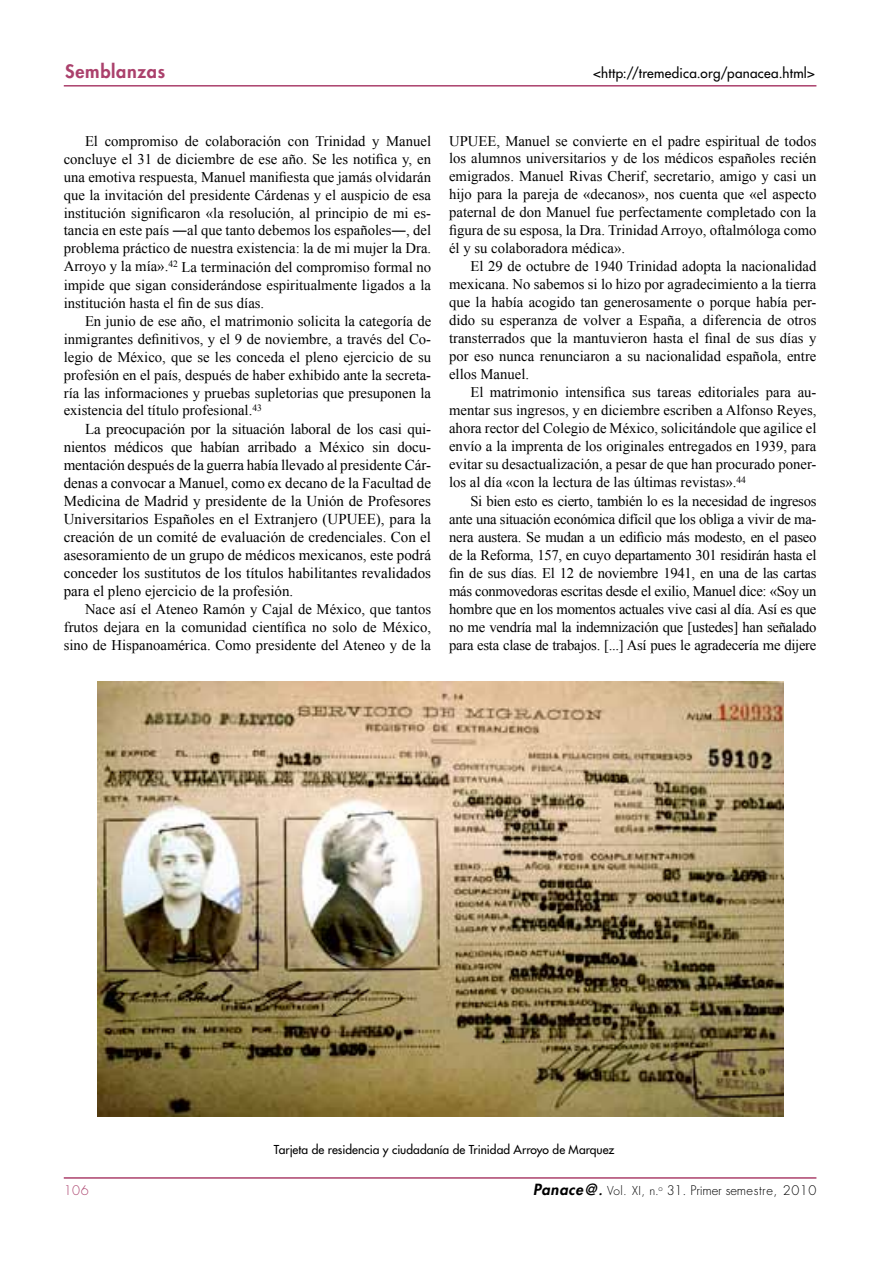
<style>
.page{position:relative;width:893px;height:1263px;background:#fff}
.page>*{position:absolute;margin:0;border:0;box-sizing:border-box;transform-origin:0 0}
.t1{font:800 18px "Futura Std";letter-spacing:.04em;color:#ab416c}
.t2{font:15px/18px "Times New Roman";color:#000;text-align:justify}
.t3{font:14.7px/18px "Times New Roman";color:#000;text-align:justify}
.t4{font:14.7px "Times New Roman";letter-spacing:-.02em;color:#000}
.t5{font:500 13.5px "Futura Std";letter-spacing:.02em;color:#000}
.t6{font:300 12.9px "Futura Std";letter-spacing:.01em;color:#000}
.t7{font:300 12.9px "Futura Std";color:#ab416c}
.t8{font:500 12px "Futura Std";color:#000}
.s1{font-weight:800;font-style:italic;font-size:15px}
.s2{font-weight:800;font-style:italic;font-size:12px}
.s3{font-size:12px}
</style>
<div class="page">
<hr style="left:64px;top:1177px;width:752px;height:2px;background:#ab416c">
<hr style="left:64px;top:85px;width:752px;height:2px;background:#ab416c">
<img style="left:98px;top:681px;width:685px;height:435px">
<p class="t1" style="left:65px;top:60px;width:101px">Semblanzas</p>
<p class="t5" style="left:593px;top:65px;width:223px">&lt;http://tremedica.org/panacea.html&gt;</p>
<p class="t3" style="left:85px;top:131px;width:348px">El compromiso de colaboración con Trinidad y Manuel</p>
<p class="t3" style="left:64px;top:149px;width:369px">concluye el 31 de diciembre de ese año. Se les notifica y, en</p>
<p class="t3" style="left:64px;top:167px;width:369px">una emotiva respuesta, Manuel manifiesta que jamás olvidarán</p>
<p class="t3" style="left:64px;top:185px;width:369px">que la invitación del presidente Cárdenas y el auspicio de esa</p>
<p class="t3" style="left:64px;top:203px;width:369px">institución significaron «la resolución, al principio de mi es-</p>
<p class="t3" style="left:64px;top:221px;width:369px">tancia en este país ―al que tanto debemos los españoles―, del</p>
<p class="t3" style="left:64px;top:239px;width:369px">problema práctico de nuestra existencia: la de mi mujer la Dra.</p>
<p class="t3" style="left:64px;top:257px;width:369px">Arroyo y la mía».<sup>42</sup> La terminación del compromiso formal no</p>
<p class="t3" style="left:64px;top:275px;width:369px">impide que sigan considerándose espiritualmente ligados a la</p>
<p class="t3" style="left:64px;top:293px;width:202px">institución hasta el fin de sus días.</p>
<p class="t3" style="left:85px;top:311px;width:348px">En junio de ese año, el matrimonio solicita la categoría de</p>
<p class="t3" style="left:64px;top:329px;width:368px">inmigrantes definitivos, y el 9 de noviembre, a través del Co-</p>
<p class="t3" style="left:64px;top:347px;width:369px">legio de México, que se les conceda el pleno ejercicio de su</p>
<p class="t3" style="left:64px;top:365px;width:369px">profesión en el país, después de haber exhibido ante la secreta-</p>
<p class="t3" style="left:64px;top:383px;width:369px">ría las informaciones y pruebas supletorias que presuponen la</p>
<p class="t3" style="left:64px;top:401px;width:200px">existencia del título profesional.<sup>43</sup></p>
<p class="t2" style="left:64px;top:419px;width:369px;text-indent:21px">La preocupación por la situación laboral de los casi qui&shy;nientos médicos que habían arribado a México sin docu&shy;mentación después de la guerra había llevado al presidente Cár&shy;denas a convocar a Manuel, como ex decano de la Facultad de Medicina de Madrid y presidente de la Unión de Profesores Universitarios Españoles en el Extranjero (UPUEE), para la creación de un comité de evaluación de credenciales. Con el asesoramiento de un grupo de médicos mexicanos, este podrá conceder los sustitutos de los títulos habilitantes revalidados para el pleno ejercicio de la profesión.</p>
<p class="t3" style="left:64px;top:599px;width:369px;text-indent:21px">Nace así el Ateneo Ramón y Cajal de México, que tantos frutos dejara en la comunidad científica no solo de México, sino de Hispanoamérica. Como presidente del Ateneo y de la</p>
<p class="t3" style="left:449px;top:131px;width:369px">UPUEE, Manuel se convierte en el padre espiritual de todos</p>
<p class="t3" style="left:449px;top:149px;width:369px">los alumnos universitarios y de los médicos españoles recién</p>
<p class="t3" style="left:449px;top:167px;width:369px">emigrados. Manuel Rivas Cherif, secretario, amigo y casi un</p>
<p class="t3" style="left:449px;top:185px;width:369px">hijo para la pareja de «decanos», nos cuenta que «el aspecto</p>
<p class="t3" style="left:449px;top:203px;width:369px">paternal de don Manuel fue perfectamente completado con la</p>
<p class="t3" style="left:449px;top:221px;width:369px">figura de su esposa, la Dra. Trinidad Arroyo, oftalmóloga como</p>
<p class="t3" style="left:449px;top:239px;width:177px">él y su colaboradora médica».</p>
<p class="t3" style="left:470px;top:257px;width:348px">El 29 de octubre de 1940 Trinidad adopta la nacionalidad</p>
<p class="t3" style="left:449px;top:275px;width:369px">mexicana. No sabemos si lo hizo por agradecimiento a la tierra</p>
<p class="t3" style="left:449px;top:293px;width:369px">que la había acogido tan generosamente o porque había per-</p>
<p class="t3" style="left:449px;top:311px;width:369px">dido su esperanza de volver a España, a diferencia de otros</p>
<p class="t3" style="left:449px;top:329px;width:369px">transterrados que la mantuvieron hasta el final de sus días y</p>
<p class="t3" style="left:449px;top:347px;width:369px">por eso nunca renunciaron a su nacionalidad española, entre</p>
<p class="t3" style="left:449px;top:365px;width:82px">ellos Manuel.</p>
<p class="t3" style="left:470px;top:383px;width:348px">El matrimonio intensifica sus tareas editoriales para au-</p>
<p class="t3" style="left:449px;top:401px;width:369px">mentar sus ingresos, y en diciembre escriben a Alfonso Reyes,</p>
<p class="t3" style="left:449px;top:419px;width:369px">ahora rector del Colegio de México, solicitándole que agilice el</p>
<p class="t3" style="left:449px;top:437px;width:369px">envío a la imprenta de los originales entregados en 1939, para</p>
<p class="t3" style="left:449px;top:455px;width:369px">evitar su desactualización, a pesar de que han procurado poner-</p>
<p class="t3" style="left:449px;top:473px;width:298px">los al día «con la lectura de las últimas revistas».<sup>44</sup></p>
<p class="t4" style="left:470px;top:491px;width:348px">Si bien esto es cierto, también lo es la necesidad de ingresos</p>
<p class="t4" style="left:449px;top:509px;width:369px">ante una situación económica difícil que los obliga a vivir de ma-</p>
<p class="t4" style="left:449px;top:527px;width:369px">nera austera. Se mudan a un edificio más modesto, en el paseo</p>
<p class="t4" style="left:449px;top:545px;width:369px">de la Reforma, 157, en cuyo departamento 301 residirán hasta el</p>
<p class="t4" style="left:449px;top:563px;width:369px">fin de sus días. El 12 de noviembre 1941, en una de las cartas</p>
<p class="t4" style="left:449px;top:581px;width:369px">más conmovedoras escritas desde el exilio, Manuel dice: «Soy un</p>
<p class="t4" style="left:449px;top:599px;width:369px">hombre que en los momentos actuales vive casi al día. Así es que</p>
<p class="t4" style="left:449px;top:617px;width:369px">no me vendría mal la indemnización que [ustedes] han señalado</p>
<p class="t4" style="left:449px;top:635px;width:369px">para esta clase de trabajos. [...] Así pues le agradecería me dijere</p>
<p class="t8" style="left:274px;top:1142px;width:342px">Tarjeta de residencia y ciudadanía de Trinidad Arroyo de Marquez</p>
<p class="t7" style="left:64px;top:1182px;width:27px">106</p>
<p class="t6" style="left:533px;top:1182px;width:285px"><span class="s1">Panace@</span><span class="s2">.</span> <span class="s3">Vol. XI, n.</span><sup>o</sup> 31. Primer semestre, 2010</p>
</div>
